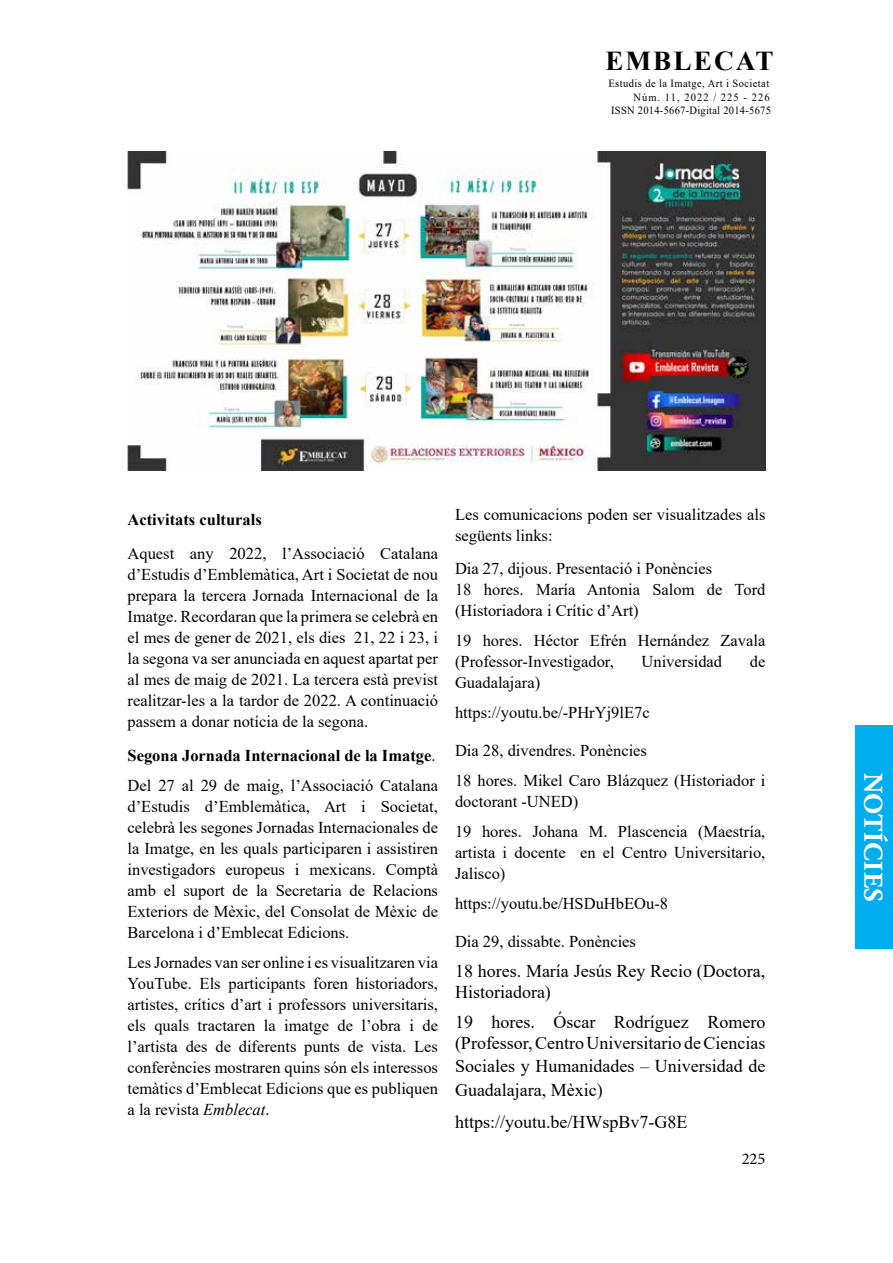
<style>
.page{position:relative;width:893px;height:1263px;background:#fff}
.page>*{position:absolute;margin:0;border:0;box-sizing:border-box;transform-origin:0 0}
.t1{font:700 27.3px "Times New Roman";letter-spacing:.075em;color:#000}
.t2{font:700 27px "Adobe Garamond Pro";letter-spacing:.015em;color:#fff}
.t3{font:18px/21px "Times New Roman";color:#000}
.t4{font:16.5px/21px "Times New Roman";color:#000}
.t5{font:700 16.5px "Times New Roman";color:#000}
.t6{font:16.5px "Minion Pro";color:#000}
.t7{font:10.95px/13.5px "Times New Roman";letter-spacing:.04em;color:#000;text-align:right;scale:.95 1}
.s1{font-weight:700}
.s2{font-style:italic}
</style>
<div class="page">
<div style="left:855px;top:725px;width:38px;height:224px;background:#00aeef"></div>
<img style="left:128px;top:152px;width:637px;height:319px">
<h1 class="t1" style="left:605px;top:41px;width:170px">EMBLECAT</h1>
<p class="t7" style="left:608px;top:77px;width:173px">Estudis de la Imatge, Art i Societat<br>Núm. 11, 2022 / 225 - 226<br>ISSN 2014-5667-Digital 2014-5675</p>
<p class="t5" style="left:128px;top:508px;width:136px">Activitats culturals</p>
<p class="t4" style="left:128px;top:543px;width:312px;text-align:justify">Aquest any 2022, l’Associació Catalana d’Estudis d’Emblemàtica, Art i Societat de nou prepara la tercera Jornada Internacional de la Imatge. Recordaran que la primera se celebrà en el mes de gener de 2021, els dies 21, 22 i 23, i la segona va ser anunciada en aquest apartat per al mes de maig de 2021. La tercera està previst realitzar-les a la tardor de 2022. A continuació passem a donar notícia de la segona.</p>
<p class="t4" style="left:128px;top:740px;width:312px;line-height:29.5px"><span class="s1">Segona Jornada Internacional de la Imatge</span>.<br>Del 27 al 29 de maig, l’Associació Catalana</p>
<p class="t4" style="left:128px;top:795px;width:312px;text-align:justify">d’Estudis d’Emblemàtica, Art i Societat, celebrà les segones Jornadas Internacionales de la Imatge, en les quals participaren i assistiren investigadors europeus i mexicans. Comptà amb el suport de la Secretaria de Relacions Exteriors de Mèxic, del Consolat de Mèxic de Barcelona i d’Emblecat Edicions.</p>
<p class="t4" style="left:128px;top:951px;width:312px;text-align:justify">Les Jornades van ser online i es visualitzaren via YouTube. Els participants foren historiadors, artistes, crítics d’art i professors universitaris, els quals tractaren la imatge de l’obra i de l’artista des de diferents punts de vista. Les conferències mostraren quins són els interessos temàtics d’Emblecat Edicions que es publiquen a la revista <span class="s2">Emblecat</span>.</p>
<p class="t4" style="left:455px;top:503px;width:312px">Les comunicacions poden ser visualitzades als següents links:</p>
<p class="t4" style="left:455px;top:558px;width:312px">Dia 27, dijous. Presentació i Ponències<br>18 hores. María Antonia Salom de Tord (Historiadora i Crític d’Art)</p>
<p class="t4" style="left:455px;top:630px;width:312px">19 hores. Héctor Efrén Hernández Zavala (Professor-Investigador,</p>
<p class="t4" style="left:642px;top:651px;width:82px">Universidad</p>
<p class="t4" style="left:750px;top:651px;width:17px">de</p>
<p class="t4" style="left:455px;top:668px;width:196px;line-height:29.5px">Guadalajara) https://youtu.be/-PHrYj9lE7c</p>
<p class="t4" style="left:455px;top:735px;width:312px;line-height:30px">Dia 28, divendres. Ponències<br>18 hores. Mikel Caro Blázquez (Historiador i</p>
<p class="t4" style="left:455px;top:786px;width:312px;line-height:30px">doctorant -UNED)<br>19 hores. Johana M. Plascencia (Maestría,</p>
<p class="t4" style="left:455px;top:841px;width:312px">artista i docente en el Centro Universitario,<br>Jalisco)</p>
<p class="t4" style="left:455px;top:892px;width:215px">https://youtu.be/HSDuHbEOu-8</p>
<p class="t4" style="left:455px;top:930px;width:183px">Dia 29, dissabte. Ponències</p>
<p class="t3" style="left:455px;top:960px;width:312px">18 hores. María Jesús Rey Recio (Doctora,<br>Historiadora)</p>
<p class="t3" style="left:455px;top:1011px;width:312px">19 hores. Óscar Rodríguez Romero (Professor, Centro Universitario de Ciencias</p>
<p class="t3" style="left:455px;top:1054px;width:312px;line-height:23.4px">Sociales y Humanidades – Universidad de<br>Guadalajara, Mèxic)</p>
<p class="t3" style="left:455px;top:1111px;width:234px">https://youtu.be/HWspBv7-G8E</p>
<p class="t6" style="left:742px;top:1148px;width:25px">225</p>
<h2 class="t2" style="left:889px;top:772px;width:131px;rotate:90deg">NOTÍCIES</h2>
</div>
